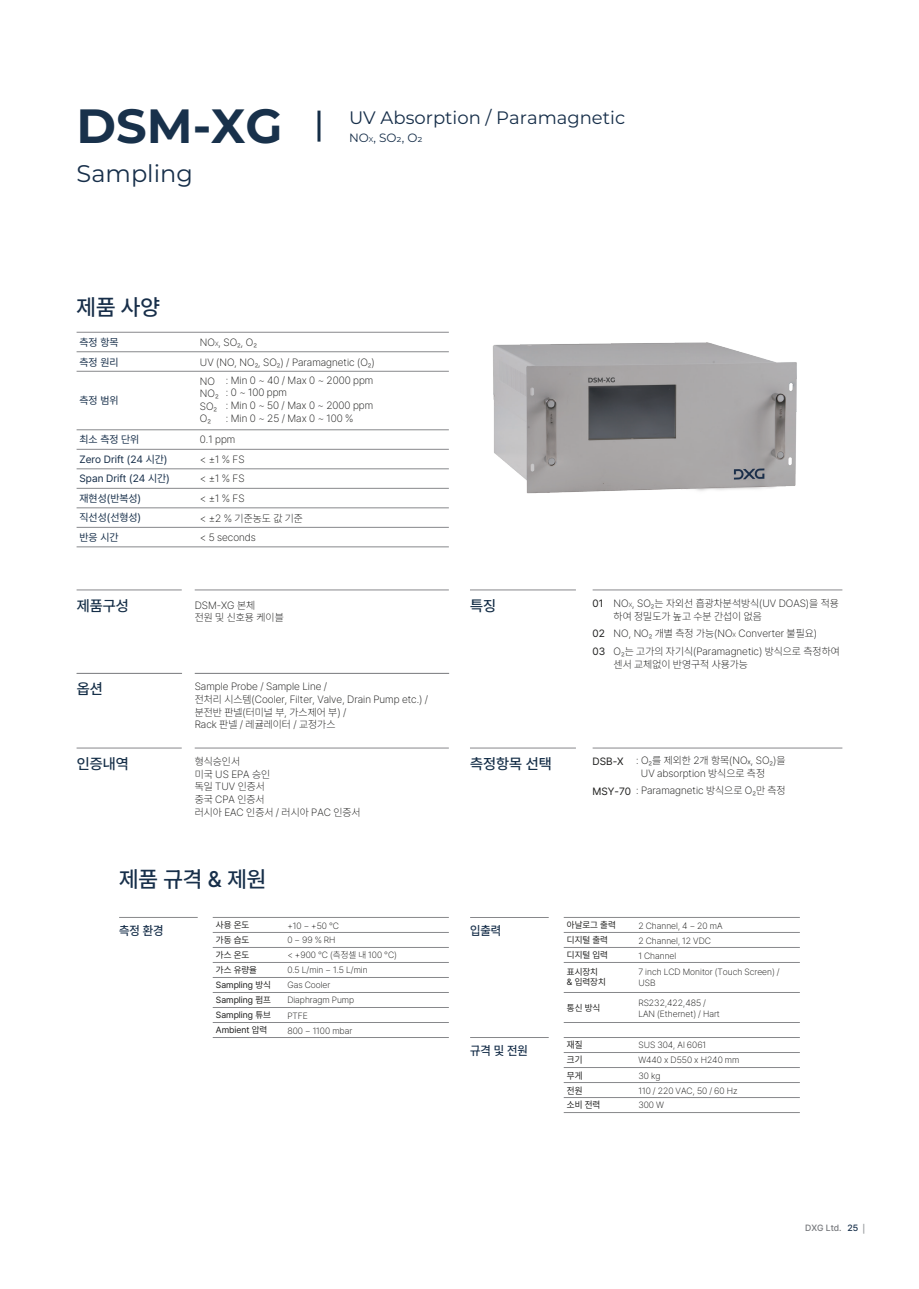
<style>
.page{position:relative;width:919px;height:1289px;background:#fff}
.page>*{position:absolute;margin:0;border:0;box-sizing:border-box;transform-origin:0 0}
.t1{font:700 48px "Montserrat";color:#18314b}
.t2{font:24px "Montserrat";color:#172f4a}
.t3{font:22.5px "Pretendard Variable";color:#172f4a}
.t4{font:22.5px "Pretendard Variable";color:#172e49}
.t5{font:18px "Montserrat";color:#172f4a}
.t6{font:15px "Pretendard Variable";color:#152e47}
.t7{font:12.6px "Pretendard Variable";color:#172f4a;scale:.95 1}
.t8{font:12px "Montserrat";color:#172f4a}
.t9{font:10.5px/12.6px "Pretendard Variable";color:#212120}
.t10{font:10.5px/19.5px "Pretendard";color:#172f4a}
.t11{font:10.5px "Pretendard";color:#212120}
.t12{font:9.45px "Pretendard";color:#212120;scale:.95 1}
.t13{font:9px/10.8px "Pretendard Variable";color:#212120}
.t14{font:9px/10.8px "Pretendard";color:#212120}
.t15{font:500 9px "Pretendard";color:#77797d}
.s1{font-size:7.05px}
.s2{font-size:6.15px}
.s3{color:#172f4a}
</style>
<div class="page">
<hr style="left:77px;top:747px;width:105px;height:1px;background:#87888b">
<hr style="left:195px;top:747px;width:254px;height:1px;background:#87888b">
<hr style="left:77px;top:589px;width:105px;height:1px;background:#87888b">
<hr style="left:195px;top:589px;width:254px;height:1px;background:#87888b">
<hr style="left:470px;top:589px;width:106px;height:1px;background:#87888b">
<hr style="left:592px;top:589px;width:250px;height:1px;background:#87888b">
<hr style="left:470px;top:747px;width:106px;height:1px;background:#87888b">
<hr style="left:592px;top:747px;width:250px;height:1px;background:#87888b">
<hr style="left:77px;top:332px;width:372px;height:1px;background:#87888b">
<hr style="left:77px;top:351px;width:372px;height:1px;background:#87888b">
<hr style="left:77px;top:371px;width:372px;height:1px;background:#87888b">
<hr style="left:77px;top:429px;width:372px;height:1px;background:#87888b">
<hr style="left:77px;top:449px;width:372px;height:1px;background:#87888b">
<hr style="left:77px;top:468px;width:372px;height:1px;background:#87888b">
<hr style="left:77px;top:488px;width:372px;height:1px;background:#87888b">
<hr style="left:77px;top:507px;width:372px;height:1px;background:#87888b">
<hr style="left:77px;top:527px;width:372px;height:1px;background:#87888b">
<hr style="left:77px;top:546px;width:372px;height:1px;background:#87888b">
<hr style="left:317px;top:111px;width:3px;height:31px;background:#152e47">
<hr style="left:119px;top:917px;width:79px;height:1px;background:#87888b">
<hr style="left:213px;top:917px;width:236px;height:1px;background:#87888b">
<hr style="left:213px;top:932px;width:236px;height:1px;background:#87888b">
<hr style="left:213px;top:947px;width:236px;height:1px;background:#87888b">
<hr style="left:213px;top:962px;width:236px;height:1px;background:#87888b">
<hr style="left:213px;top:977px;width:236px;height:1px;background:#87888b">
<hr style="left:213px;top:992px;width:236px;height:1px;background:#87888b">
<hr style="left:213px;top:1007px;width:236px;height:1px;background:#87888b">
<hr style="left:213px;top:1022px;width:236px;height:1px;background:#87888b">
<hr style="left:213px;top:1037px;width:236px;height:1px;background:#87888b">
<hr style="left:470px;top:917px;width:78px;height:1px;background:#87888b">
<hr style="left:563px;top:917px;width:236px;height:1px;background:#87888b">
<hr style="left:563px;top:932px;width:236px;height:1px;background:#87888b">
<hr style="left:563px;top:947px;width:236px;height:1px;background:#87888b">
<hr style="left:563px;top:962px;width:236px;height:1px;background:#87888b">
<hr style="left:563px;top:992px;width:236px;height:1px;background:#87888b">
<hr style="left:563px;top:1022px;width:236px;height:1px;background:#87888b">
<hr style="left:563px;top:1037px;width:236px;height:1px;background:#87888b">
<hr style="left:563px;top:1052px;width:236px;height:1px;background:#87888b">
<hr style="left:563px;top:1067px;width:236px;height:1px;background:#87888b">
<hr style="left:563px;top:1082px;width:236px;height:1px;background:#87888b">
<hr style="left:563px;top:1097px;width:236px;height:1px;background:#87888b">
<hr style="left:563px;top:1112px;width:236px;height:1px;background:#87888b">
<hr style="left:470px;top:1037px;width:78px;height:1px;background:#87888b">
<hr style="left:77px;top:673px;width:105px;height:1px;background:#87888b">
<hr style="left:195px;top:673px;width:254px;height:1px;background:#87888b">
<img style="left:493px;top:342px;width:304px;height:152px">
<h1 class="t1" style="left:77px;top:91px;width:207px">DSM-XG</h1>
<h3 class="t5" style="left:349px;top:105px;width:277px">UV Absorption / Paramagnetic</h3>
<p class="t8" style="left:349px;top:129px;width:75px">NO<span class="s1">X</span>, SO2, O2</p>
<h2 class="t2" style="left:77px;top:157px;width:118px">Sampling</h2>
<h3 class="t4" style="left:77px;top:291px;width:85px">제품 사양</h3>
<p class="t10" style="left:80px;top:332px;width:40px">측정 항목 측정 원리</p>
<p class="t9" style="left:200px;top:332px;width:176px;line-height:19.5px">NO<span class="s2">X</span>, SO2, O2<br>UV (NO, NO2, SO2) / Paramagnetic (O2)</p>
<p class="t10" style="left:80px;top:390px;width:40px">측정 범위</p>
<p class="t9" style="left:226px;top:373px;width:149px">: Min 0 ~ 40 / Max 0 ~ 2000 ppm : 0 ~ 100 ppm<br>: Min 0 ~ 50 / Max 0 ~ 2000 ppm : Min 0 ~ 25 / Max 0 ~ 100 %</p>
<p class="t9" style="left:200px;top:374px;width:20px">NO<br>NO2<br>SO2<br>O2</p>
<p class="t10" style="left:80px;top:429px;width:61px">최소 측정 단위</p>
<p class="t9" style="left:200px;top:433px;width:37px">0.1 ppm</p>
<p class="t10" style="left:80px;top:449px;width:89px">Zero Drift (24 시간)</p>
<p class="t9" style="left:200px;top:452px;width:46px">&lt; ±1 % FS</p>
<p class="t10" style="left:80px;top:468px;width:92px">Span Drift (24 시간)</p>
<p class="t9" style="left:200px;top:472px;width:46px">&lt; ±1 % FS</p>
<p class="t10" style="left:80px;top:488px;width:63px">재현성(반복성)</p>
<p class="t9" style="left:200px;top:491px;width:46px">&lt; ±1 % FS</p>
<p class="t10" style="left:80px;top:507px;width:63px">직선성(선형성)</p>
<p class="t9" style="left:200px;top:511px;width:104px">&lt; ±2 % 기준농도 값 기준</p>
<p class="t10" style="left:80px;top:527px;width:40px">반응 시간</p>
<p class="t9" style="left:200px;top:530px;width:57px">&lt; 5 seconds</p>
<h3 class="t6" style="left:77px;top:595px;width:53px">제품구성</h3>
<h3 class="t6" style="left:77px;top:678px;width:27px">옵션</h3>
<p class="t9" style="left:195px;top:598px;width:90px">DSM-XG 본체<br>전원 및 신호용 케이블</p>
<p class="t9" style="left:195px;top:680px;width:235px">Sample Probe / Sample Line /<br>전처리 시스템(Cooler, Filter, Valve, Drain Pump etc.) / 분전반 판넬(터미널 부, 가스제어 부) /<br>Rack 판넬 / 레귤레이터 / 교정가스</p>
<h3 class="t6" style="left:77px;top:753px;width:53px">인증내역</h3>
<p class="t9" style="left:195px;top:754px;width:167px">형식승인서<br>미국 US EPA 승인<br>독일 TUV 인증서<br>중국 CPA 인증서<br>러시아 EAC 인증서 / 러시아 PAC 인증서</p>
<h3 class="t6" style="left:470px;top:595px;width:27px">특징</h3>
<p class="t11" style="left:592px;top:596px;width:12px">01</p>
<p class="t11" style="left:592px;top:626px;width:14px">02</p>
<p class="t11" style="left:592px;top:643px;width:14px">03</p>
<p class="t9" style="left:613px;top:596px;width:227px">NO<span class="s2">X</span>, SO2는 자외선 흡광차분석방식(UV DOAS)을 적용 하여 정밀도가 높고 수분 간섭이 없음</p>
<p class="t9" style="left:613px;top:626px;width:205px">NO, NO2 개별 측정 가능(NO<span class="s2">X</span> Converter 불필요)</p>
<p class="t9" style="left:613px;top:644px;width:228px;line-height:13.5px">O2는 고가의 자기식(Paramagnetic) 방식으로 측정하여 센서 교체없이 반영구적 사용가능</p>
<p class="t9" style="left:641px;top:753px;width:146px;text-indent:-5px">: O2를 제외한 2개 항목(NOₓ, SO2)을<br>UV absorption 방식으로 측정</p>
<h3 class="t6" style="left:470px;top:753px;width:83px">측정항목 선택</h3>
<p class="t11" style="left:592px;top:754px;width:33px">DSB-X</p>
<p class="t11" style="left:592px;top:784px;width:40px">MSY-70</p>
<p class="t9" style="left:636px;top:784px;width:151px">: Paramagnetic 방식으로 O2만 측정</p>
<h3 class="t3" style="left:119px;top:862px;width:149px">제품 규격 &amp; 제원</h3>
<p class="t7" style="left:119px;top:921px;width:48px">측정 환경</p>
<p class="t7" style="left:470px;top:921px;width:34px">입출력</p>
<p class="t14" style="left:216px;top:919px;width:35px">사용 온도</p>
<p class="t13" style="left:287px;top:919px;width:53px">+10 ~ +50 °C</p>
<p class="t14" style="left:216px;top:934px;width:35px">가동 습도</p>
<p class="t13" style="left:287px;top:934px;width:50px">0 ~ 99 % RH</p>
<p class="t14" style="left:216px;top:949px;width:35px">가스 온도</p>
<p class="t13" style="left:287px;top:949px;width:111px">&lt; +900 °C (측정셀 내 100 °C)</p>
<p class="t14" style="left:216px;top:964px;width:43px">가스 유량율</p>
<p class="t13" style="left:287px;top:964px;width:82px">0.5 L/min ~ 1.5 L/min</p>
<p class="t14" style="left:216px;top:979px;width:56px">Sampling 방식</p>
<p class="t13" style="left:287px;top:979px;width:45px">Gas Cooler</p>
<p class="t14" style="left:216px;top:993px;width:56px">Sampling 펌프</p>
<p class="t13" style="left:287px;top:994px;width:68px">Diaphragm Pump</p>
<p class="t14" style="left:216px;top:1008px;width:56px">Sampling 튜브</p>
<p class="t13" style="left:287px;top:1009px;width:22px">PTFE</p>
<p class="t14" style="left:216px;top:1024px;width:53px">Ambient 압력</p>
<p class="t13" style="left:287px;top:1025px;width:66px">800 ~ 1100 mbar</p>
<p class="t14" style="left:567px;top:919px;width:50px">아날로그 출력</p>
<p class="t13" style="left:638px;top:920px;width:86px">2 Channel, 4 ~ 20 mA</p>
<p class="t14" style="left:567px;top:934px;width:43px">디지털 출력</p>
<p class="t13" style="left:638px;top:935px;width:74px">2 Channel, 12 VDC</p>
<p class="t14" style="left:567px;top:949px;width:43px">디지털 입력</p>
<p class="t13" style="left:638px;top:949px;width:39px">1 Channel</p>
<p class="t14" style="left:567px;top:965px;width:40px">표시장치<br>&amp; 입력장치</p>
<p class="t14" style="left:567px;top:1002px;width:35px">통신 방식</p>
<p class="t13" style="left:638px;top:966px;width:143px">7 inch LCD Monitor (Touch Screen) /<br>USB</p>
<p class="t13" style="left:638px;top:997px;width:83px">RS232,422,485 /<br>LAN (Ethernet) / Hart</p>
<p class="t7" style="left:470px;top:1041px;width:62px">규격 및 전원</p>
<p class="t12" style="left:567px;top:1038px;width:18px">재질</p>
<p class="t13" style="left:638px;top:1039px;width:69px">SUS 304, Al 6061</p>
<p class="t12" style="left:567px;top:1053px;width:18px">크기</p>
<p class="t13" style="left:638px;top:1054px;width:103px">W440 x D550 x H240 mm</p>
<p class="t12" style="left:567px;top:1068px;width:18px">무게</p>
<p class="t13" style="left:638px;top:1069px;width:24px">30 kg</p>
<p class="t12" style="left:567px;top:1083px;width:18px">전원</p>
<p class="t13" style="left:638px;top:1084px;width:101px">110 / 220 VAC, 50 / 60 Hz</p>
<p class="t12" style="left:567px;top:1098px;width:37px">소비 전력</p>
<p class="t13" style="left:638px;top:1099px;width:27px">300 W</p>
<p class="t15" style="left:805px;top:1221px;width:55px">DXG Ltd. <span class="s3">25</span></p>
</div>
